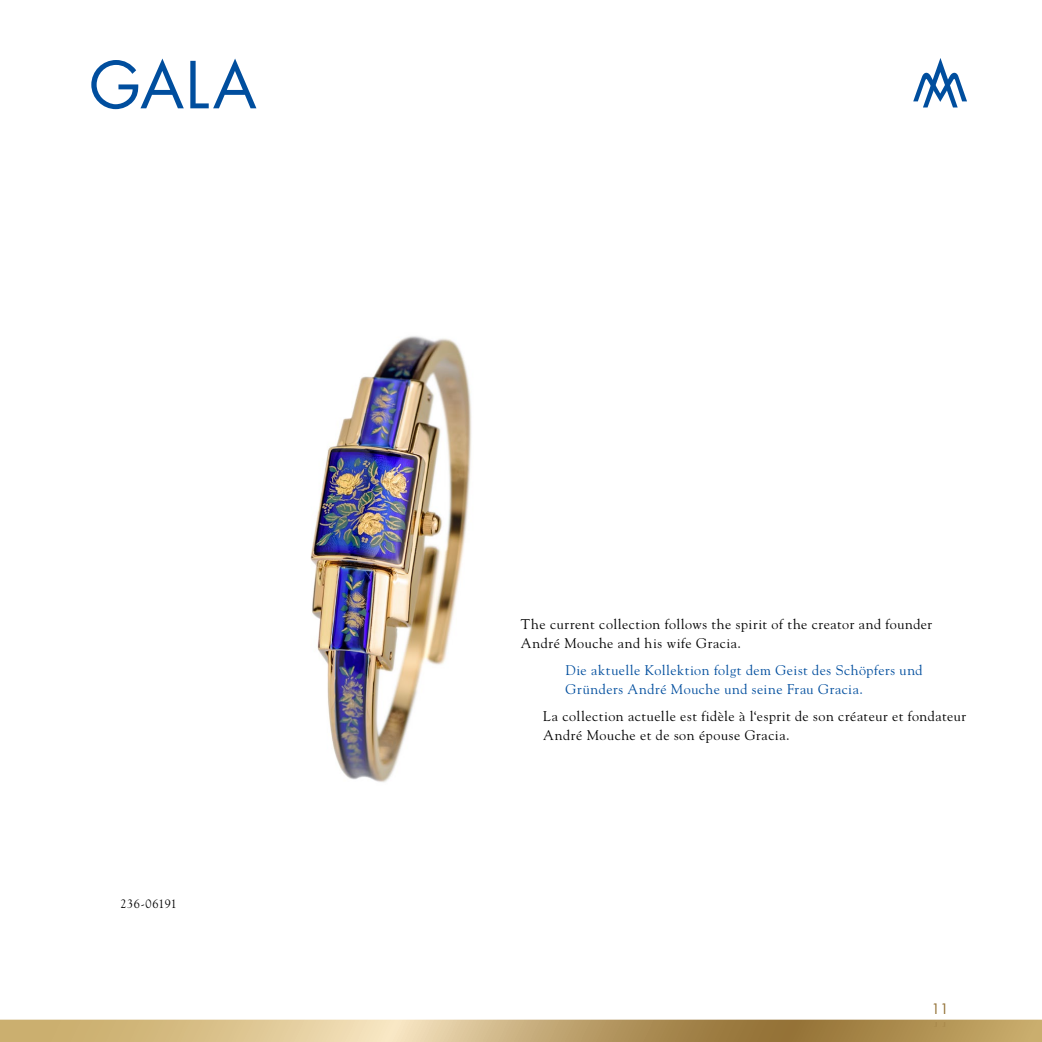
<style>
.page{position:relative;width:1042px;height:1042px;background:#fff}
.page>*{position:absolute;margin:0;border:0;box-sizing:border-box;transform-origin:0 0}
._2Serie-blau{font:63px "Futura";color:#004e9e}
._9Text-Doppels-fr{font:14px/19.2px "Goudy";letter-spacing:.035em;color:#000}
._8Text-Doppels-de{font:14px/19.2px "Goudy";letter-spacing:.035em;color:#004e9e}
._9Text-Modell-eng{font:14px/19.2px "Goudy";letter-spacing:.035em;color:#000}
.t1{font:14px "Futura";color:#947237}
._0Numeros{font:12.25px "Goudy";letter-spacing:.025em;color:#000}
</style>
<div class="page">
<svg style="left:913px;top:58px;width:54px;height:49px"></svg>
<img style="left:310px;top:336px;width:162px;height:446px">
<svg style="left:0;top:1019px;width:1042px;height:23px;background:#c6ab76"></svg>
<p class="_2Serie-blau" style="left:89px;top:45px;width:169px">GALA</p>
<p class="_0Numeros" style="left:121px;top:896px;width:58px">236-06191</p>
<p class="_9Text-Modell-eng" style="left:521px;top:614px;width:413px">The current collection follows the spirit of the creator and founder<br>André Mouche and his wife Gracia.</p>
<p class="_8Text-Doppels-de" style="left:566px;top:660px;width:358px">Die aktuelle Kollektion folgt dem Geist des Schöpfers und<br>Gründers André Mouche und seine Frau Gracia.</p>
<p class="_9Text-Doppels-fr" style="left:543px;top:706px;width:424px">La collection actuelle est fidèle à l‘esprit de son créateur et fondateur<br>André Mouche et de son épouse Gracia.</p>
<p class="t1" style="left:931px;top:1000px;width:19px">11</p>
</div>
